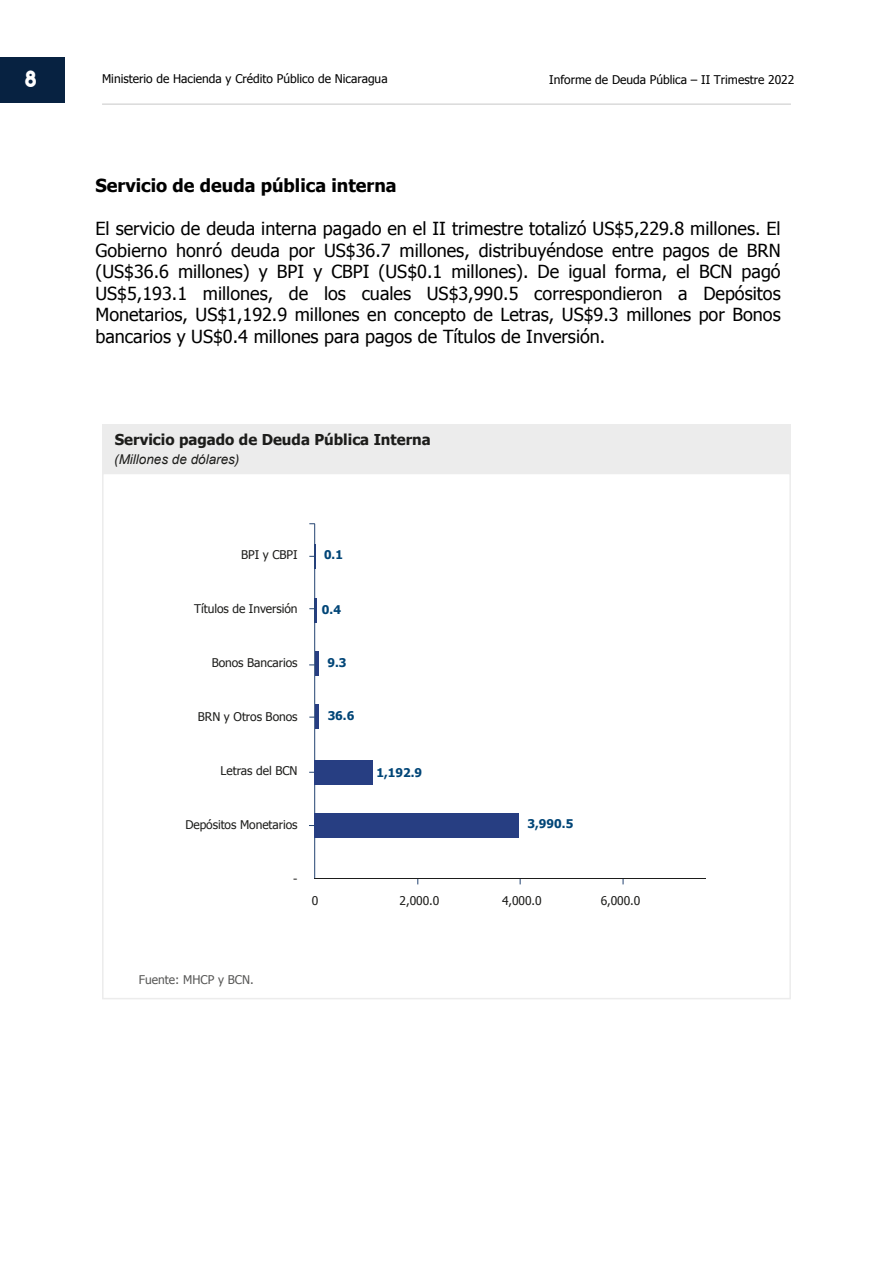
<style>
.page{position:relative;width:893px;height:1263px;background:#fff}
.page>*{position:absolute;margin:0;border:0;box-sizing:border-box;transform-origin:0 0}
.t1{font:21px "Lemon Milk";color:#fff}
.t2{font:18px/21.6px "Tahoma";color:#000;text-align:justify}
.t3{font:700 18px "Tahoma";color:#000}
.t4{font:700 15px "Tahoma";color:#1d1d1b}
.t5{font:italic 13.5px "Arial";color:#1d1d1b}
.t6{font:12px "Tahoma";letter-spacing:-.005em;color:#1d1d1b}
.t7{font:12px "Tahoma";color:#000}
.t8{font:700 12px "Tahoma";color:#004577}
.t9{font:12px "Tahoma";color:#575756}
</style>
<div class="page">
<hr style="left:102px;top:103px;width:689px;height:2px;background:#dadada">
<div style="left:102px;top:425px;width:689px;height:49px;background:#ececec"></div>
<div style="left:102px;top:473px;width:689px;height:526px;border:2px solid #ececec"></div>
<hr style="left:315px;top:598px;width:2px;height:24px;background:#273e82">
<hr style="left:315px;top:878px;width:391px;height:1px;background:#1d1d1b">
<hr style="left:315px;top:651px;width:4px;height:25px;background:#273e82">
<svg style="left:309px;top:544px;width:7px;height:24px"></svg>
<hr style="left:314px;top:524px;width:1px;height:354px;background:#244472">
<div style="left:314px;top:760px;width:58px;height:24px;background:#273e82"></div>
<div style="left:315px;top:813px;width:204px;height:24px;background:#273e82"></div>
<div style="left:0;top:58px;width:65px;height:45px;background:#072241"></div>
<hr style="left:315px;top:705px;width:4px;height:24px;background:#273e82">
<p class="t1" style="left:25px;top:64px;width:13px">8</p>
<p class="t7" style="left:102px;top:70px;width:287px">Ministerio de Hacienda y Crédito Público de Nicaragua</p>
<p class="t7" style="left:549px;top:71px;width:246px">Informe de Deuda Pública – II Trimestre 2022</p>
<p class="t3" style="left:95px;top:173px;width:303px">Servicio de deuda pública interna</p>
<p class="t2" style="left:95px;top:217px;width:687px">El servicio de deuda interna pagado en el II trimestre totalizó US$5,229.8 millones. El Gobierno honró deuda por US$36.7 millones, distribuyéndose entre pagos de BRN (US$36.6 millones) y BPI y CBPI (US$0.1 millones). De igual forma, el BCN pagó US$5,193.1 millones, de los cuales US$3,990.5 correspondieron a Depósitos Monetarios, US$1,192.9 millones en concepto de Letras, US$9.3 millones por Bonos bancarios y US$0.4 millones para pagos de Títulos de Inversión.</p>
<p class="t4" style="left:115px;top:429px;width:317px">Servicio pagado de Deuda Pública Interna</p>
<p class="t5" style="left:114px;top:451px;width:127px">(Millones de dólares)</p>
<p class="t6" style="left:241px;top:546px;width:58px">BPI y CBPI</p>
<p class="t8" style="left:324px;top:546px;width:20px">0.1</p>
<p class="t6" style="left:194px;top:600px;width:105px">Títulos de Inversión</p>
<p class="t8" style="left:322px;top:601px;width:21px">0.4</p>
<p class="t6" style="left:212px;top:654px;width:87px">Bonos Bancarios</p>
<p class="t8" style="left:328px;top:654px;width:21px">9.3</p>
<p class="t6" style="left:198px;top:708px;width:101px">BRN y Otros Bonos</p>
<p class="t8" style="left:328px;top:707px;width:28px">36.6</p>
<p class="t6" style="left:221px;top:762px;width:78px">Letras del BCN</p>
<p class="t8" style="left:376px;top:764px;width:47px">1,192.9</p>
<p class="t6" style="left:185px;top:816px;width:114px">Depósitos Monetarios</p>
<p class="t8" style="left:528px;top:816px;width:47px">3,990.5</p>
<p class="t6" style="left:293px;top:870px;width:6px">-</p>
<p class="t6" style="left:312px;top:892px;width:8px">0</p>
<p class="t6" style="left:400px;top:892px;width:41px">2,000.0</p>
<p class="t6" style="left:502px;top:892px;width:41px">4,000.0</p>
<p class="t6" style="left:601px;top:892px;width:41px">6,000.0</p>
<p class="t9" style="left:139px;top:972px;width:116px">Fuente: MHCP y BCN.</p>
</div>
